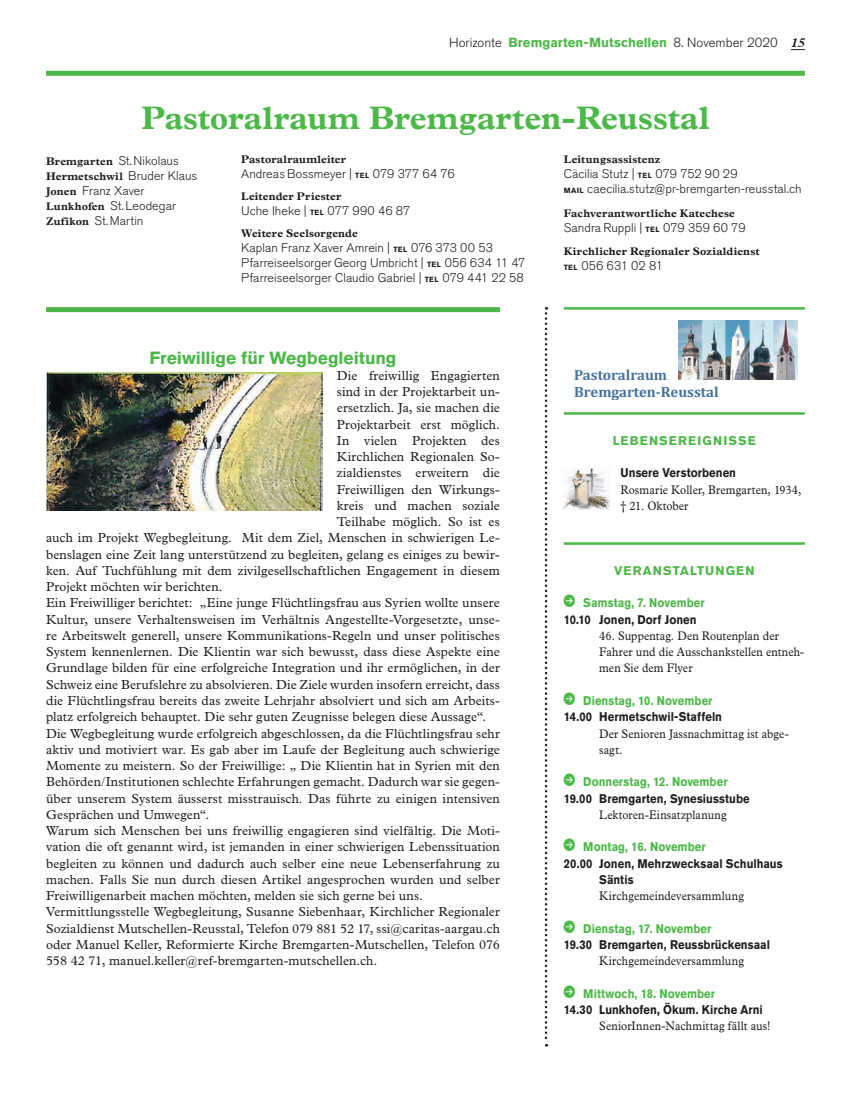
<style>
.page{position:relative;width:851px;height:1099px;background:#fff}
.page>*{position:absolute;margin:0;border:0;box-sizing:border-box;transform-origin:0 0}
.t1{font:700 32.5px "Plantin MT Pro";letter-spacing:.005em;color:#4cb848}
.t2{font:700 17.5px "Akzidenz Grotesk Pro";letter-spacing:-.005em;color:#4cb848}
.t3{font:700 14.88px/17.4px "Cambria";color:#44729f}
.t4{font:13.12px "Plantin Std";letter-spacing:.01em;color:#231f20}
.t5{font:300 13.12px "Akzidenz Grotesk Pro";color:#231f20}
.t6{font:300 12.5px/15px "Akzidenz Grotesk Pro";letter-spacing:.005em;color:#231f20}
.t7{font:12.5px/16.2px "Plantin Std";letter-spacing:.01em;color:#231f20;scale:.9 1}
.t8{font:700 12.5px/16.2px "Akzidenz Grotesk Pro";letter-spacing:.005em;color:#231f20;scale:.9 1}
.t9{font:700 12.5px "Akzidenz Grotesk Pro";letter-spacing:.005em;color:#4cb848;scale:.9 1}
.t10{font:700 12.5px "Akzidenz Grotesk Pro";letter-spacing:.09em;color:#4cb848}
.t11{font:700 11px "Plantin MT Pro";letter-spacing:.015em;color:#231f20}
.s1{font-weight:700;color:#4cb848}
.s2{font-family:"Plantin MT Pro";font-weight:700;font-style:italic}
.s3{font-family:"Plantin MT Pro";font-weight:700;font-size:11px}
.s4{font-family:"Akzidenz Grotesk Pro";font-weight:300;font-size:12.5px}
.s5{font-weight:700;font-size:7.5px}
</style>
<div class="page">
<svg style="left:790px;top:49px;width:14px;height:1px"></svg>
<hr style="left:563px;top:542px;width:241px;height:2px;background:#4cb848">
<hr style="left:563px;top:412px;width:241px;height:2px;background:#4cb848">
<img style="left:563px;top:468px;width:46px;height:41px">
<img style="left:46px;top:373px;width:276px;height:138px">
<svg style="left:544px;top:307px;width:3px;height:739px"></svg>
<div style="left:46px;top:307px;width:454px;height:5px;background:#4cb848"></div>
<div style="left:46px;top:71px;width:758px;height:5px;background:#4cb848"></div>
<hr style="left:563px;top:307px;width:241px;height:2px;background:#4cb848">
<img style="left:678px;top:320px;width:118px;height:59px">
<p class="t5" style="left:449px;top:34px;width:357px">Horizonte <span class="s1">Bremgarten-Mutschellen</span> 8. November 2020 <span class="s2">15</span></p>
<h1 class="t1" style="left:141px;top:99px;width:569px">Pastoralraum Bremgarten-Reusstal</h1>
<p class="t6" style="left:46px;top:153px;width:134px"><span class="s3">Bremgarten</span> St.Nikolaus</p>
<p class="t11" style="left:46px;top:169px;width:153px">Hermetschwil <span class="s4">Bruder Klaus</span></p>
<p class="t6" style="left:46px;top:183px;width:131px"><span class="s3">Jonen</span> Franz Xaver<br><span class="s3">Lunkhofen</span> St.Leodegar<br><span class="s3">Zufikon</span> St.Martin</p>
<p class="t11" style="left:241px;top:153px;width:106px">Pastoralraumleiter</p>
<p class="t6" style="left:241px;top:166px;width:215px">Andreas Bossmeyer | <span class="s5">TEL</span> 079 377 64 76</p>
<p class="t11" style="left:241px;top:190px;width:102px">Leitender Priester</p>
<p class="t6" style="left:241px;top:203px;width:171px">Uche Iheke | <span class="s5">TEL</span> 077 990 46 87</p>
<p class="t11" style="left:241px;top:227px;width:118px">Weitere Seelsorgende</p>
<p class="t6" style="left:241px;top:240px;width:286px">Kaplan Franz Xaver Amrein | <span class="s5">TEL</span> 076 373 00 53<br>Pfarreiseelsorger Georg Umbricht | <span class="s5">TEL</span> 056 634 11 47<br>Pfarreiseelsorger Claudio Gabriel | <span class="s5">TEL</span> 079 441 22 58</p>
<p class="t11" style="left:563px;top:153px;width:98px">Leitungsassistenz</p>
<p class="t6" style="left:563px;top:166px;width:239px">Cäcilia Stutz | <span class="s5">TEL</span> 079 752 90 29<br><span class="s5">MAIL</span> caecilia.stutz@pr-bremgarten-reusstal.ch</p>
<p class="t11" style="left:563px;top:206px;width:173px">Fachverantwortliche Katechese</p>
<p class="t6" style="left:563px;top:220px;width:183px">Sandra Ruppli | <span class="s5">TEL</span> 079 359 60 79</p>
<p class="t11" style="left:563px;top:245px;width:197px">Kirchlicher Regionaler Sozialdienst</p>
<p class="t6" style="left:563px;top:258px;width:101px"><span class="s5">TEL</span> 056 631 02 81</p>
<h2 class="t2" style="left:149px;top:346px;width:248px">Freiwillige für Wegbegleitung</h2>
<p class="t4" style="left:337px;top:368px;width:164px">Die freiwillig Engagierten</p>
<p class="t4" style="left:337px;top:384px;width:164px">sind in der Projektarbeit un-</p>
<p class="t4" style="left:337px;top:400px;width:165px">ersetzlich. Ja, sie machen die</p>
<p class="t4" style="left:337px;top:416px;width:164px">Projektarbeit erst möglich.</p>
<p class="t4" style="left:337px;top:433px;width:164px">In vielen Projekten des</p>
<p class="t4" style="left:337px;top:449px;width:164px">Kirchlichen Regionalen So-</p>
<p class="t4" style="left:337px;top:465px;width:164px">zialdienstes erweitern die</p>
<p class="t4" style="left:337px;top:481px;width:164px">Freiwilligen den Wirkungs-</p>
<p class="t4" style="left:337px;top:498px;width:164px">kreis und machen soziale</p>
<p class="t4" style="left:337px;top:514px;width:164px">Teilhabe möglich. So ist es</p>
<p class="t4" style="left:46px;top:530px;width:455px">auch im Projekt Wegbegleitung. Mit dem Ziel, Menschen in schwierigen Le-</p>
<p class="t4" style="left:46px;top:546px;width:455px">benslagen eine Zeit lang unterstützend zu begleiten, gelang es einiges zu bewir-</p>
<p class="t4" style="left:46px;top:563px;width:455px">ken. Auf Tuchfühlung mit dem zivilgesellschaftlichen Engagement in diesem</p>
<p class="t4" style="left:46px;top:579px;width:178px">Projekt möchten wir berichten.</p>
<p class="t4" style="left:46px;top:595px;width:455px">Ein Freiwilliger berichtet: „Eine junge Flüchtlingsfrau aus Syrien wollte unsere</p>
<p class="t4" style="left:46px;top:611px;width:455px">Kultur, unsere Verhaltensweisen im Verhältnis Angestellte-Vorgesetzte, unse-</p>
<p class="t4" style="left:46px;top:628px;width:455px">re Arbeitswelt generell, unsere Kommunikations-Regeln und unser politisches</p>
<p class="t4" style="left:46px;top:644px;width:455px">System kennenlernen. Die Klientin war sich bewusst, dass diese Aspekte eine</p>
<p class="t4" style="left:46px;top:660px;width:455px">Grundlage bilden für eine erfolgreiche Integration und ihr ermöglichen, in der</p>
<p class="t4" style="left:46px;top:676px;width:455px">Schweiz eine Berufslehre zu absolvieren. Die Ziele wurden insofern erreicht, dass</p>
<p class="t4" style="left:46px;top:693px;width:455px">die Flüchtlingsfrau bereits das zweite Lehrjahr absolviert und sich am Arbeits-</p>
<p class="t4" style="left:46px;top:709px;width:441px">platz erfolgreich behauptet. Die sehr guten Zeugnisse belegen diese Aussage“.</p>
<p class="t4" style="left:46px;top:725px;width:455px">Die Wegbegleitung wurde erfolgreich abgeschlossen, da die Flüchtlingsfrau sehr</p>
<p class="t4" style="left:46px;top:741px;width:455px">aktiv und motiviert war. Es gab aber im Laufe der Begleitung auch schwierige</p>
<p class="t4" style="left:46px;top:758px;width:455px">Momente zu meistern. So der Freiwillige: „ Die Klientin hat in Syrien mit den</p>
<p class="t4" style="left:46px;top:774px;width:455px">Behörden/Institutionen schlechte Erfahrungen gemacht. Dadurch war sie gegen-</p>
<p class="t4" style="left:46px;top:790px;width:455px">über unserem System äusserst misstrauisch. Das führte zu einigen intensiven</p>
<p class="t4" style="left:46px;top:806px;width:165px">Gesprächen und Umwegen“.</p>
<p class="t4" style="left:46px;top:823px;width:455px">Warum sich Menschen bei uns freiwillig engagieren sind vielfältig. Die Moti-</p>
<p class="t4" style="left:46px;top:839px;width:455px">vation die oft genannt wird, ist jemanden in einer schwierigen Lebenssituation</p>
<p class="t4" style="left:46px;top:855px;width:455px">begleiten zu können und dadurch auch selber eine neue Lebenserfahrung zu</p>
<p class="t4" style="left:46px;top:871px;width:455px">machen. Falls Sie nun durch diesen Artikel angesprochen wurden und selber</p>
<p class="t4" style="left:46px;top:888px;width:378px">Freiwilligenarbeit machen möchten, melden sie sich gerne bei uns.</p>
<p class="t4" style="left:46px;top:904px;width:455px">Vermittlungsstelle Wegbegleitung, Susanne Siebenhaar, Kirchlicher Regionaler</p>
<p class="t4" style="left:46px;top:920px;width:455px">Sozialdienst Mutschellen-Reusstal, Telefon 079 881 52 17, ssi@caritas-aargau.ch</p>
<p class="t4" style="left:46px;top:936px;width:455px">oder Manuel Keller, Reformierte Kirche Bremgarten-Mutschellen, Telefon 076</p>
<p class="t4" style="left:46px;top:953px;width:332px">558 42 71, manuel.keller@ref-bremgarten-mutschellen.ch.</p>
<p class="t3" style="left:574px;top:365px;width:146px">Pastoralraum<br>Bremgarten-Reusstal</p>
<p class="t10" style="left:612px;top:432px;width:145px">LEBENSEREIGNISSE</p>
<p class="t8" style="left:620px;top:464px;width:130px">Unsere Verstorbenen</p>
<p class="t7" style="left:620px;top:481px;width:202px">Rosmarie Koller, Bremgarten, 1934, † 21. Oktober</p>
<p class="t10" style="left:614px;top:562px;width:142px">VERANSTALTUNGEN</p>
<p class="t9" style="left:583px;top:595px;width:136px">Samstag, 7. November</p>
<p class="t8" style="left:563px;top:611px;width:149px">10.10 Jonen, Dorf Jonen</p>
<p class="t7" style="left:599px;top:627px;width:229px">46. Suppentag. Den Routenplan der<br>Fahrer und die Ausschankstellen entneh&shy;men Sie dem Flyer</p>
<p class="t9" style="left:583px;top:692px;width:145px">Dienstag, 10. November</p>
<p class="t8" style="left:563px;top:708px;width:177px">14.00 Hermetschwil-Staffeln</p>
<p class="t7" style="left:599px;top:725px;width:212px">Der Senioren Jassnachmittag ist abge&shy;sagt.</p>
<p class="t9" style="left:583px;top:773px;width:162px">Donnerstag, 12. November</p>
<p class="t8" style="left:563px;top:789px;width:208px">19.00 Bremgarten, Synesiusstube</p>
<p class="t7" style="left:599px;top:806px;width:143px">Lektoren-Einsatzplanung</p>
<p class="t9" style="left:583px;top:838px;width:137px">Montag, 16. November</p>
<p class="t8" style="left:599px;top:854px;width:205px;text-indent:-35px">20.00 Jonen, Mehrzwecksaal Schulhaus<br>Säntis</p>
<p class="t7" style="left:599px;top:887px;width:162px">Kirchgemeindeversammlung</p>
<p class="t9" style="left:583px;top:920px;width:144px">Dienstag, 17. November</p>
<p class="t8" style="left:563px;top:936px;width:231px">19.30 Bremgarten, Reussbrückensaal</p>
<p class="t7" style="left:599px;top:952px;width:162px">Kirchgemeindeversammlung</p>
<p class="t9" style="left:583px;top:985px;width:148px">Mittwoch, 18. November</p>
<p class="t8" style="left:563px;top:1001px;width:223px">14.30 Lunkhofen, Ökum. Kirche Arni</p>
<p class="t7" style="left:599px;top:1017px;width:192px">SeniorInnen-Nachmittag fällt aus!</p>
</div>
